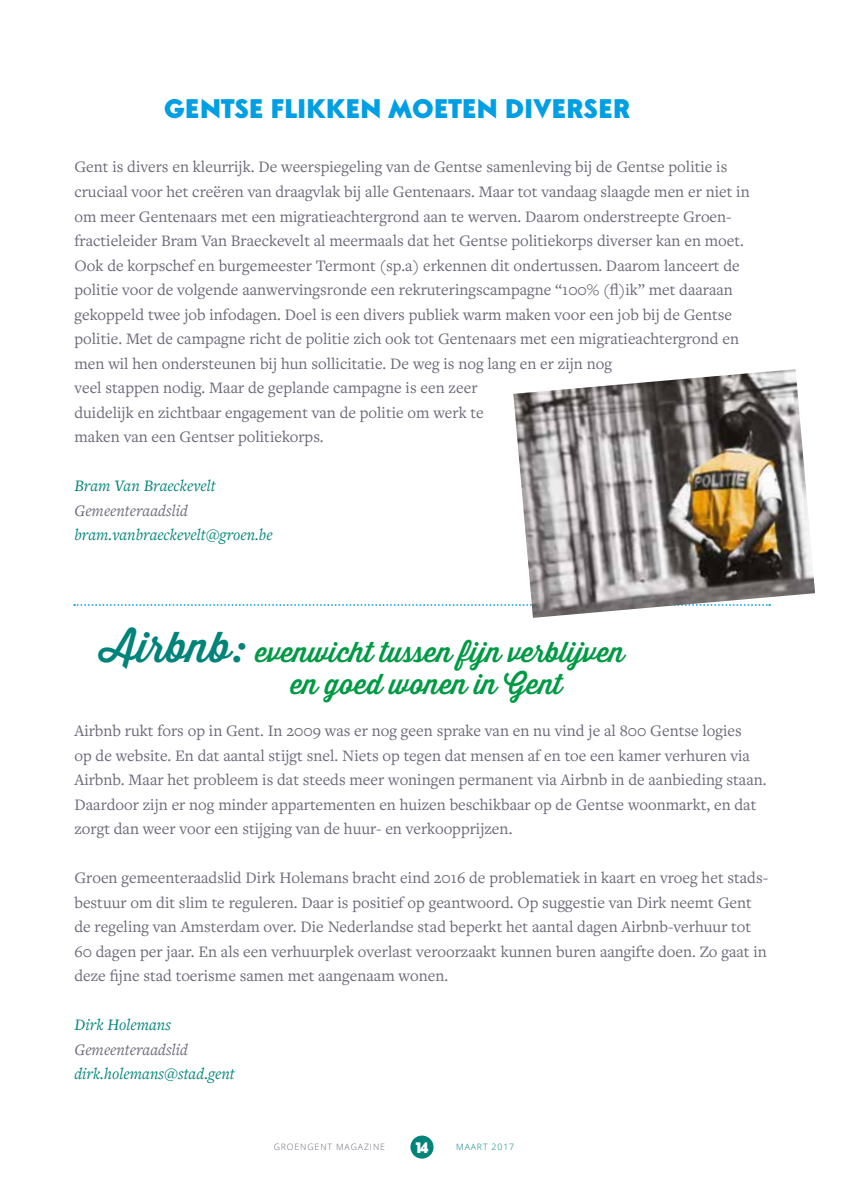
<style>
.page{position:relative;width:844px;height:1191px;background:#fff}
.page>*{position:absolute;margin:0;border:0;box-sizing:border-box;transform-origin:0 0}
.t1{font:500 28px/31.5px "Thirsty Script";color:#009a44}
.t2{font:900 28px "Simplo";color:#009fe3}
.t3{font:16.62px/24.5px "Freight Text Pro";color:#6d6878}
.t4{font:italic 16.62px "Freight Text Pro";color:#008379}
.t5{font:italic 16.62px "Freight Text Pro";color:#6d6878}
.t6{font:900 15.75px "Simplo";color:#fff}
.t7{font:300 8.75px "Open Sans";letter-spacing:.1em;color:#6d6878}
.t8{font:300 8.75px "Open Sans";letter-spacing:.1em;color:#008379}
.s1{font-size:42px;color:#008379}
</style>
<div class="page">
<div style="left:410px;top:1135px;width:23px;height:23px;background:#008379;border-radius:50%"></div>
<svg style="left:74px;top:604px;width:439px;height:2px"></svg>
<img style="left:513px;top:369px;width:301px;height:249px">
<h1 class="t2" style="left:164px;top:92px;width:467px">GENTSE FLIKKEN MOETEN DIVERSER</h1>
<p class="t3" style="left:74px;top:154px;width:676px">Gent is divers en kleurrijk. De weerspiegeling van de Gentse samenleving bij de Gentse politie is cruciaal voor het creëren van draagvlak bij alle Gentenaars. Maar tot vandaag slaagde men er niet in om meer Gentenaars met een migratieachtergrond aan te werven. Daarom onderstreepte Groen&shy;fractieleider Bram Van Braeckevelt al meermaals dat het Gentse politiekorps diverser kan en moet.<br>Ook de korpschef en burgemeester Termont (sp.a) erkennen dit ondertussen. Daarom lanceert de politie voor de volgende aanwervingsronde een rekruteringscampagne “100% (fl)ik” met daaraan gekoppeld twee job infodagen. Doel is een divers publiek warm maken voor een job bij de Gentse politie. Met de campagne richt de politie zich ook tot Gentenaars met een migratieachtergrond en men wil hen ondersteunen bij hun sollicitatie. De weg is nog lang en er zijn nog<br>veel stappen nodig. Maar de geplande campagne is een zeer<br>duidelijk en zichtbaar engagement van de politie om werk te<br>maken van een Gentser politiekorps.</p>
<p class="t4" style="left:74px;top:475px;width:143px">Bram Van Braeckevelt</p>
<p class="t5" style="left:74px;top:499px;width:115px">Gemeenteraadslid</p>
<p class="t4" style="left:74px;top:524px;width:199px">bram.vanbraeckevelt@groen.be</p>
<h1 class="t1" style="left:290px;top:636px;width:335px;text-indent:-189px"><span class="s1">Airbnb:</span> evenwicht tussen fijn verblijven en goed wonen in Gent</h1>
<p class="t3" style="left:74px;top:718px;width:693px">Airbnb rukt fors op in Gent. In 2009 was er nog geen sprake van en nu vind je al 800 Gentse logies<br>op de website. En dat aantal stijgt snel. Niets op tegen dat mensen af en toe een kamer verhuren via Airbnb. Maar het probleem is dat steeds meer woningen permanent via Airbnb in de aanbieding staan.<br>Daardoor zijn er nog minder appartementen en huizen beschikbaar op de Gentse woonmarkt, en dat zorgt dan weer voor een stijging van de huur- en verkoopprijzen.</p>
<p class="t3" style="left:74px;top:865px;width:695px">Groen gemeenteraadslid Dirk Holemans bracht eind 2016 de problematiek in kaart en vroeg het stads&shy;bestuur om dit slim te reguleren. Daar is positief op geantwoord. Op suggestie van Dirk neemt Gent de regeling van Amsterdam over. Die Nederlandse stad beperkt het aantal dagen Airbnb-verhuur tot 60 dagen per jaar. En als een verhuurplek overlast veroorzaakt kunnen buren aangifte doen. Zo gaat in deze fijne stad toerisme samen met aangenaam wonen.</p>
<p class="t4" style="left:74px;top:1014px;width:98px">Dirk Holemans</p>
<p class="t5" style="left:74px;top:1038px;width:115px">Gemeenteraadslid</p>
<p class="t4" style="left:74px;top:1063px;width:162px">dirk.holemans@stad.gent</p>
<p class="t7" style="left:273px;top:1140px;width:113px">GROENGENT MAGAZINE</p>
<p class="t6" style="left:415px;top:1138px;width:15px">14</p>
<p class="t8" style="left:456px;top:1140px;width:59px">MAART 2017</p>
</div>
